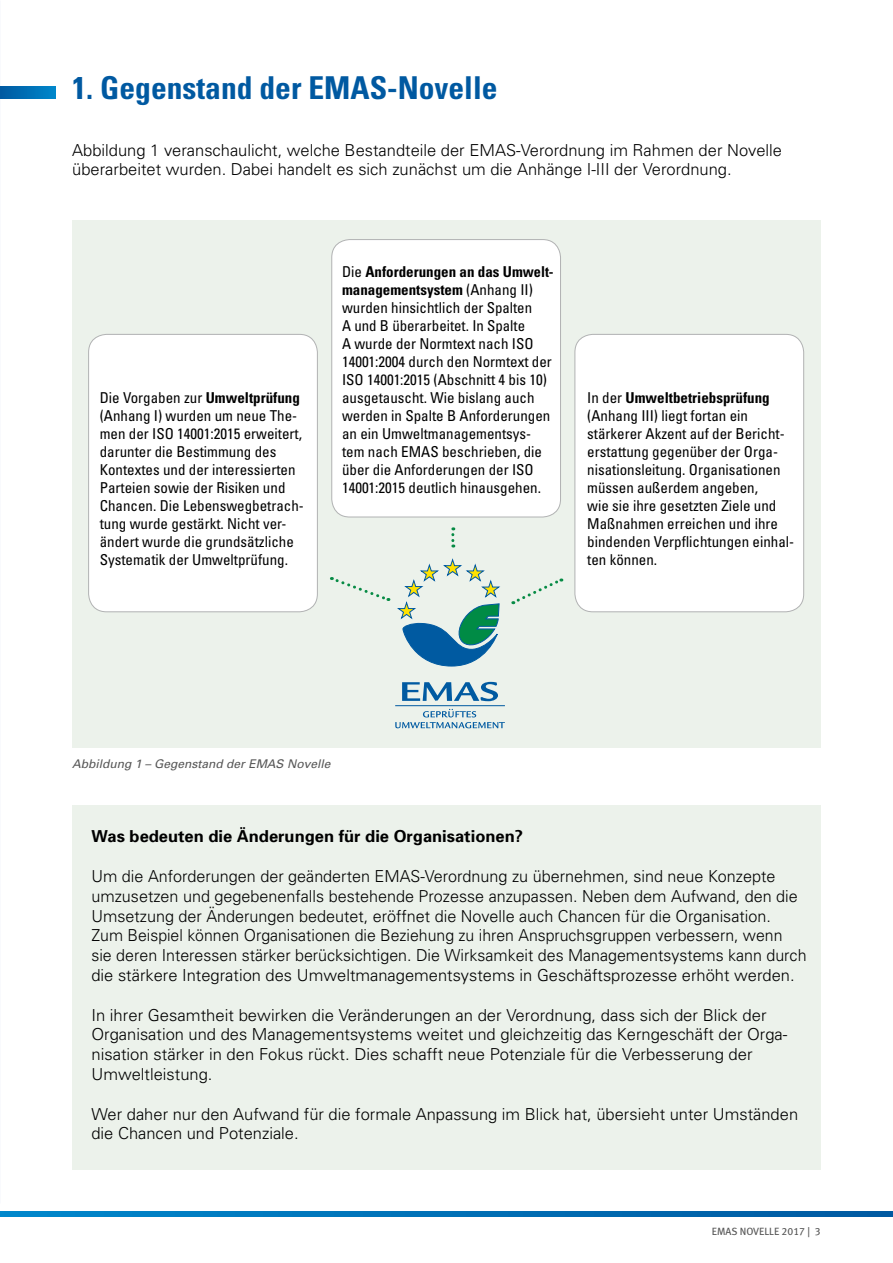
<style>
.page{position:relative;width:893px;height:1263px;background:#fff}
.page>*{position:absolute;margin:0;border:0;box-sizing:border-box;transform-origin:0 0}
.t1{font:700 condensed 31.5px "Univers";color:#0059a1}
.t2{font:300 16.5px/19.8px "Univers";color:#000}
.t3{font:700 16.5px "Univers";color:#000}
.t4{font:condensed 15px/18px "Univers";color:#000}
.t5{font:italic 12px "Univers";color:#565656}
.t6{font:10.5px "Meta Book LF";color:#565656}
.s1{font-weight:700}
</style>
<div class="page">
<svg style="left:0;top:1212px;width:893px;height:4px;background:#0070b6"></svg>
<div style="left:72px;top:806px;width:749px;height:364px;background:#ecf2eb"></div>
<div style="left:72px;top:220px;width:749px;height:528px;background:#ecf2eb"></div>
<svg style="left:395px;top:709px;width:110px;height:19px"></svg>
<hr style="left:395px;top:705px;width:110px;height:1px;background:#005aa1">
<svg style="left:402px;top:682px;width:96px;height:19px"></svg>
<svg style="left:397px;top:558px;width:103px;height:109px"></svg>
<div style="left:89px;top:334px;width:228px;height:278px;background:#fff;border-radius:18px"></div>
<div style="left:88px;top:334px;width:230px;height:278px;border:1px solid #b1b2b3;border-radius:18px"></div>
<div style="left:575px;top:334px;width:229px;height:278px;background:#fff;border-radius:18px"></div>
<div style="left:574px;top:334px;width:230px;height:278px;border:1px solid #b1b2b3;border-radius:18px"></div>
<div style="left:332px;top:240px;width:228px;height:277px;background:#fff;border-radius:18px"></div>
<div style="left:331px;top:239px;width:230px;height:278px;border:1px solid #b1b2b3;border-radius:18px"></div>
<svg style="left:331px;top:577px;width:58px;height:24px"></svg>
<svg style="left:513px;top:578px;width:49px;height:26px"></svg>
<svg style="left:451px;top:527px;width:3px;height:20px"></svg>
<svg style="left:0;top:86px;width:55px;height:13px"></svg>
<h1 class="t1" style="left:72px;top:69px;width:427px">1. Gegenstand der EMAS-Novelle</h1>
<p class="t2" style="left:72px;top:140px;width:711px">Abbildung 1 veranschaulicht, welche Bestandteile der EMAS-Verordnung im Rahmen der Novelle überarbeitet wurden. Dabei handelt es sich zunächst um die Anhänge I-III der Verordnung.</p>
<p class="t4" style="left:342px;top:262px;width:213px">Die <span class="s1">Anforderungen an das Umwelt&shy;managementsystem</span> (Anhang II) wurden hinsichtlich der Spalten<br>A und B überarbeitet. In Spalte<br>A wurde der Normtext nach ISO<br>14001:2004 durch den Normtext der<br>ISO 14001:2015 (Abschnitt 4 bis 10) ausgetauscht. Wie bislang auch werden in Spalte B Anforderungen an ein Umweltmanagementsys&shy;tem nach EMAS beschrieben, die über die Anforderungen der ISO<br>14001:2015 deutlich hinausgehen.</p>
<p class="t4" style="left:100px;top:388px;width:206px">Die Vorgaben zur <span class="s1">Umweltprüfung </span>(Anhang I) wurden um neue The&shy;men der ISO 14001:2015 erweitert, darunter die Bestimmung des<br>Kontextes und der interessierten<br>Parteien sowie der Risiken und<br>Chancen. Die Lebenswegbetrach&shy;tung wurde gestärkt. Nicht ver&shy;ändert wurde die grundsätzliche<br>Systematik der Umweltprüfung.</p>
<p class="t4" style="left:587px;top:388px;width:208px">In der <span class="s1">Umweltbetriebsprüfung </span>(Anhang III) liegt fortan ein stärkerer Akzent auf der Bericht&shy;erstattung gegenüber der Orga&shy;nisationsleitung. Organisationen müssen außerdem angeben,<br>wie sie ihre gesetzten Ziele und<br>Maßnahmen erreichen und ihre bindenden Verpflichtungen einhal&shy;ten können.</p>
<p class="t5" style="left:72px;top:757px;width:260px">Abbildung 1 – Gegenstand der EMAS Novelle</p>
<p class="t3" style="left:91px;top:826px;width:433px">Was bedeuten die Änderungen für die Organisationen?</p>
<p class="t2" style="left:91px;top:866px;width:717px">Um die Anforderungen der geänderten EMAS-Verordnung zu übernehmen, sind neue Konzepte umzusetzen und gegebenenfalls bestehende Prozesse anzupassen. Neben dem Aufwand, den die Umsetzung der Änderungen bedeutet, eröffnet die Novelle auch Chancen für die Organisation.<br>Zum Beispiel können Organisationen die Beziehung zu ihren Anspruchsgruppen verbessern, wenn sie deren Interessen stärker berücksichtigen. Die Wirksamkeit des Managementsystems kann durch die stärkere Integration des Umweltmanagementsystems in Geschäftsprozesse erhöht werden.</p>
<p class="t2" style="left:91px;top:1005px;width:697px">In ihrer Gesamtheit bewirken die Veränderungen an der Verordnung, dass sich der Blick der Organisation und des Managementsystems weitet und gleichzeitig das Kerngeschäft der Orga&shy;nisation stärker in den Fokus rückt. Dies schafft neue Potenziale für die Verbesserung der Umweltleistung.</p>
<p class="t2" style="left:91px;top:1104px;width:708px">Wer daher nur den Aufwand für die formale Anpassung im Blick hat, übersieht unter Umständen die Chancen und Potenziale.</p>
<p class="t6" style="left:712px;top:1225px;width:110px">EMAS NOVELLE 2017 | 3</p>
</div>
